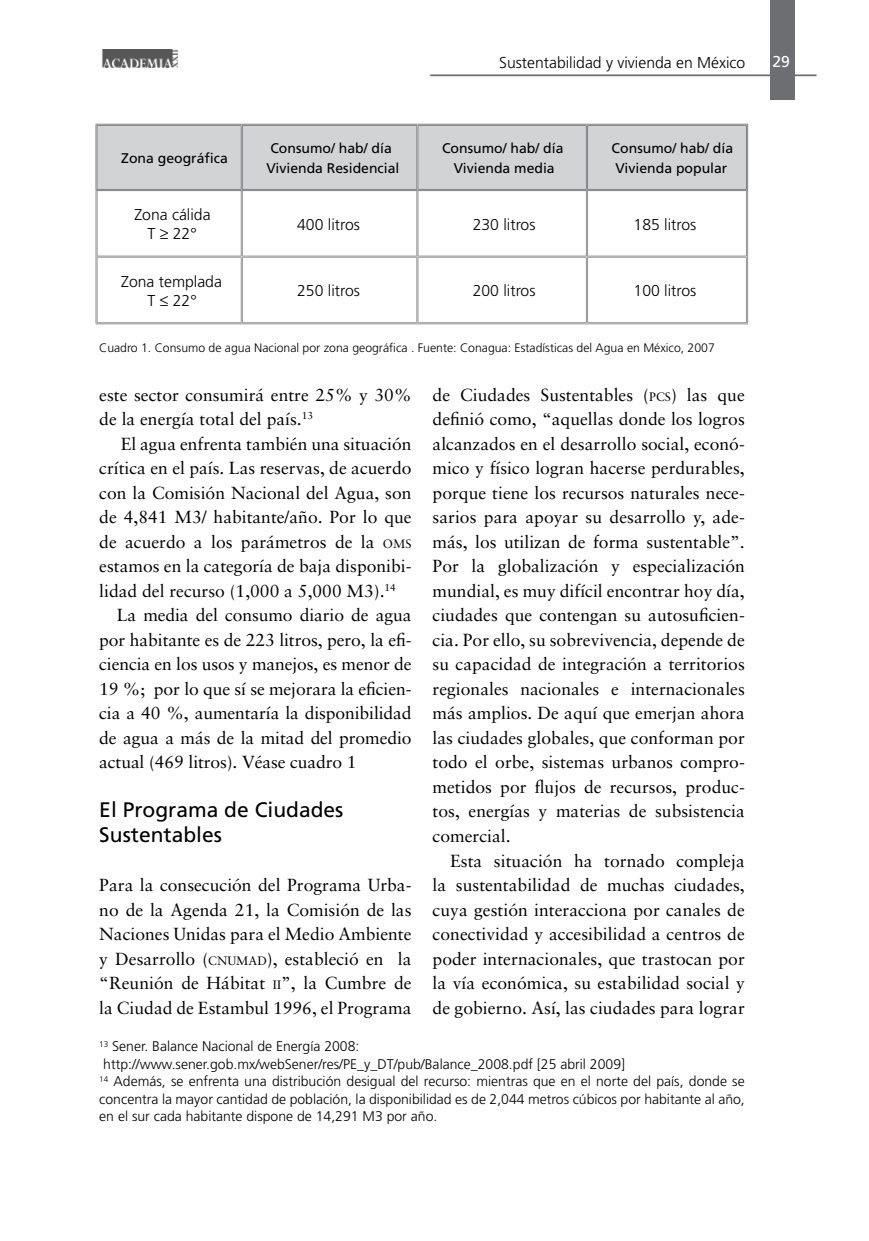
<style>
.page{position:relative;width:869px;height:1241px;background:#fff}
.page>*{position:absolute;margin:0;border:0;box-sizing:border-box;transform-origin:0 0}
.t1{font:21px/24.5px "Frutiger";color:#000}
.t2{font:17.5px/24.5px "Sabon";color:#000;text-align:justify}
.t3{font:300 15.75px/19.2px "Frutiger";color:#000;text-align:center}
.t4{font:15.75px "Frutiger";color:#fff}
.t5{font:300 14px/17.5px "Frutiger";color:#000}
.t6{font:14px/19.2px "Frutiger";color:#000}
.t7{font:300 12.25px "Frutiger";color:#000}
.s1{font-style:inherit}
.s2{font-size:12.25px}
</style>
<div class="page">
<hr style="left:430px;top:74px;width:386px;height:2px;background:#6d6e71">
<div style="left:769px;top:0;width:25px;height:99px;background:#6d6e71"></div>
<img style="left:102px;top:50px;width:76px;height:17px">
<div style="left:98px;top:126px;width:647px;height:63px;background:#d1d3d4"></div>
<hr style="left:96px;top:191px;width:1px;height:66px;background:#939598">
<hr style="left:97px;top:191px;width:1px;height:65px;background:#939598">
<hr style="left:241px;top:191px;width:1px;height:65px;background:#939598">
<hr style="left:242px;top:191px;width:1px;height:65px;background:#939598">
<hr style="left:416px;top:191px;width:1px;height:65px;background:#939598">
<hr style="left:417px;top:191px;width:1px;height:65px;background:#939598">
<hr style="left:586px;top:191px;width:1px;height:65px;background:#939598">
<hr style="left:587px;top:191px;width:1px;height:65px;background:#939598">
<hr style="left:745px;top:191px;width:1px;height:65px;background:#939598">
<hr style="left:746px;top:191px;width:1px;height:66px;background:#939598">
<hr style="left:97px;top:256px;width:144px;height:1px;background:#939598">
<hr style="left:97px;top:257px;width:144px;height:1px;background:#939598">
<hr style="left:96px;top:257px;width:1px;height:66px;background:#939598">
<hr style="left:97px;top:258px;width:1px;height:64px;background:#939598">
<hr style="left:242px;top:256px;width:175px;height:1px;background:#939598">
<hr style="left:242px;top:257px;width:175px;height:1px;background:#939598">
<hr style="left:241px;top:258px;width:1px;height:64px;background:#939598">
<hr style="left:242px;top:258px;width:1px;height:64px;background:#939598">
<hr style="left:417px;top:256px;width:169px;height:1px;background:#939598">
<hr style="left:417px;top:257px;width:169px;height:1px;background:#939598">
<hr style="left:416px;top:258px;width:1px;height:64px;background:#939598">
<hr style="left:417px;top:258px;width:1px;height:64px;background:#939598">
<hr style="left:587px;top:256px;width:159px;height:1px;background:#939598">
<hr style="left:587px;top:257px;width:159px;height:1px;background:#939598">
<hr style="left:586px;top:258px;width:1px;height:64px;background:#939598">
<hr style="left:587px;top:258px;width:1px;height:64px;background:#939598">
<hr style="left:745px;top:258px;width:1px;height:64px;background:#939598">
<hr style="left:746px;top:257px;width:1px;height:66px;background:#939598">
<hr style="left:97px;top:322px;width:144px;height:1px;background:#939598">
<hr style="left:96px;top:323px;width:146px;height:1px;background:#939598">
<hr style="left:242px;top:322px;width:175px;height:1px;background:#939598">
<hr style="left:242px;top:323px;width:175px;height:1px;background:#939598">
<hr style="left:417px;top:322px;width:169px;height:1px;background:#939598">
<hr style="left:417px;top:323px;width:170px;height:1px;background:#939598">
<hr style="left:587px;top:322px;width:159px;height:1px;background:#939598">
<hr style="left:587px;top:323px;width:160px;height:1px;background:#939598">
<hr style="left:96px;top:124px;width:146px;height:1px;background:#808285">
<hr style="left:97px;top:125px;width:144px;height:1px;background:#808285">
<hr style="left:96px;top:124px;width:1px;height:66px;background:#808285">
<hr style="left:97px;top:126px;width:1px;height:63px;background:#808285">
<hr style="left:242px;top:124px;width:175px;height:1px;background:#808285">
<hr style="left:242px;top:125px;width:175px;height:1px;background:#808285">
<hr style="left:241px;top:126px;width:1px;height:63px;background:#808285">
<hr style="left:242px;top:126px;width:1px;height:63px;background:#808285">
<hr style="left:417px;top:124px;width:170px;height:1px;background:#808285">
<hr style="left:417px;top:125px;width:169px;height:1px;background:#808285">
<hr style="left:416px;top:126px;width:1px;height:63px;background:#808285">
<hr style="left:417px;top:126px;width:1px;height:63px;background:#808285">
<hr style="left:587px;top:124px;width:160px;height:1px;background:#808285">
<hr style="left:587px;top:125px;width:159px;height:1px;background:#808285">
<hr style="left:586px;top:126px;width:1px;height:63px;background:#808285">
<hr style="left:587px;top:126px;width:1px;height:63px;background:#808285">
<hr style="left:745px;top:126px;width:1px;height:63px;background:#808285">
<hr style="left:746px;top:124px;width:1px;height:66px;background:#808285">
<hr style="left:97px;top:189px;width:144px;height:1px;background:#808285">
<hr style="left:96px;top:190px;width:146px;height:1px;background:#808285">
<hr style="left:242px;top:189px;width:175px;height:1px;background:#808285">
<hr style="left:242px;top:190px;width:175px;height:1px;background:#808285">
<hr style="left:417px;top:189px;width:169px;height:1px;background:#808285">
<hr style="left:417px;top:190px;width:170px;height:1px;background:#808285">
<hr style="left:587px;top:189px;width:159px;height:1px;background:#808285">
<hr style="left:587px;top:190px;width:160px;height:1px;background:#808285">
<p class="t3" style="left:499px;top:53px;width:247px">Sustentabilidad y vivienda en México</p>
<p class="t4" style="left:772px;top:52px;width:19px">29</p>
<p class="t6" style="left:121px;top:148px;width:108px">Zona geográfica</p>
<p class="t6" style="left:266px;top:139px;width:134px">Consumo/ hab/ día<br>Vivienda Residencial</p>
<p class="t6" style="left:442px;top:139px;width:123px;text-align:center">Consumo/ hab/ día<br>Vivienda media</p>
<p class="t6" style="left:611px;top:139px;width:123px">Consumo/ hab/ día<br>Vivienda popular</p>
<p class="t3" style="left:134px;top:205px;width:78px">Zona cálida<br>T ≥ 22°</p>
<p class="t3" style="left:297px;top:214px;width:64px">400 litros</p>
<p class="t3" style="left:472px;top:214px;width:64px">230 litros</p>
<p class="t3" style="left:633px;top:214px;width:64px">185 litros</p>
<p class="t3" style="left:121px;top:271px;width:102px">Zona templada<br>T ≤ 22°</p>
<p class="t3" style="left:297px;top:281px;width:64px">250 litros</p>
<p class="t3" style="left:472px;top:281px;width:64px">200 litros</p>
<p class="t3" style="left:633px;top:281px;width:64px">100 litros</p>
<p class="t7" style="left:99px;top:341px;width:616px">Cuadro 1. Consumo de agua Nacional por zona geográfica . Fuente: <span class="s1">C</span>onagua: Estadísticas del Agua en México, 2007</p>
<p class="t2" style="left:432px;top:382px;width:313px">de Ciudades Sustentables (<span class="s2">PCS</span>) las que definió como, “aquellas donde los logros alcanzados en el desarrollo social, econó&shy;mico y físico logran hacerse perdurables, porque tiene los recursos naturales nece&shy;sarios para apoyar su desarrollo y, ade&shy;más, los utilizan de forma sustentable”.<br>Por la globalización y especialización mundial, es muy difícil encontrar hoy día, ciudades que contengan su autosuficien&shy;cia. Por ello, su sobrevivencia, depende de su capacidad de integración a territorios regionales nacionales e internacionales más amplios. De aquí que emerjan ahora las ciudades globales, que conforman por todo el orbe, sistemas urbanos compro&shy;metidos por flujos de recursos, produc&shy;tos, energías y materias de subsistencia comercial.</p>
<p class="t2" style="left:432px;top:847px;width:313px;text-indent:17px">Esta situación ha tornado compleja la sustentabilidad de muchas ciudades, cuya gestión interacciona por canales de conectividad y accesibilidad a centros de poder internacionales, que trastocan por la vía económica, su estabilidad social y de gobierno. Así, las ciudades para lograr</p>
<p class="t5" style="left:99px;top:1037px;width:646px"><sup>13</sup> Sener. Balance Nacional de Energía 2008: http://www.sener.gob.mx/webSener/res/PE_y_DT/pub/Balance_2008.pdf [25 abril 2009]<br><sup>14</sup> Además, se enfrenta una distribución desigual del recurso: mientras que en el norte del país, donde se concentra la mayor cantidad de población, la disponibilidad es de 2,044 metros cúbicos por habitante al año, en el sur cada habitante dispone de 14,291 M3 por año.</p>
<p class="t2" style="left:99px;top:382px;width:313px">este sector consumirá entre 25% y 30% de la energía total del país.<sup>13</sup></p>
<p class="t2" style="left:121px;top:431px;width:292px">El agua enfrenta también una situación</p>
<p class="t2" style="left:99px;top:455px;width:313px">crítica en el país. Las reservas, de acuerdo</p>
<p class="t2" style="left:99px;top:480px;width:313px">con la Comisión Nacional del Agua, son</p>
<p class="t2" style="left:99px;top:504px;width:313px">de 4,841 M3/ habitante/año. Por lo que</p>
<p class="t2" style="left:99px;top:529px;width:313px">de acuerdo a los parámetros de la <span class="s2">OMS</span></p>
<p class="t2" style="left:99px;top:553px;width:313px">estamos en la categoría de baja disponibi-</p>
<p class="t2" style="left:99px;top:578px;width:298px">lidad del recurso (1,000 a 5,000 M3).<sup>14</sup></p>
<p class="t2" style="left:117px;top:602px;width:296px">La media del consumo diario de agua</p>
<p class="t2" style="left:99px;top:627px;width:313px">por habitante es de 223 litros, pero, la efi-</p>
<p class="t2" style="left:99px;top:651px;width:313px">ciencia en los usos y manejos, es menor de</p>
<p class="t2" style="left:99px;top:676px;width:313px">19 %; por lo que sí se mejorara la eficien-</p>
<p class="t2" style="left:99px;top:700px;width:313px">cia a 40 %, aumentaría la disponibilidad</p>
<p class="t2" style="left:99px;top:725px;width:313px">de agua a más de la mitad del promedio</p>
<p class="t2" style="left:99px;top:749px;width:259px">actual (469 litros). Véase cuadro 1</p>
<p class="t1" style="left:99px;top:797px;width:245px">El Programa de Ciudades<br>Sustentables</p>
<p class="t2" style="left:99px;top:872px;width:313px">Para la consecución del Programa Urba&shy;no de la Agenda 21, la Comisión de las Naciones Unidas para el Medio Ambiente y Desarrollo (<span class="s2">CNUMA</span></p>
<p class="t2" style="left:99px;top:945px;width:313px;text-indent:158px"><span class="s2">D</span>), estableció en la “Reunión de Hábitat <span class="s2">II</span>”, la Cumbre de la Ciudad de Estambul 1996, el Programa</p>
</div>
